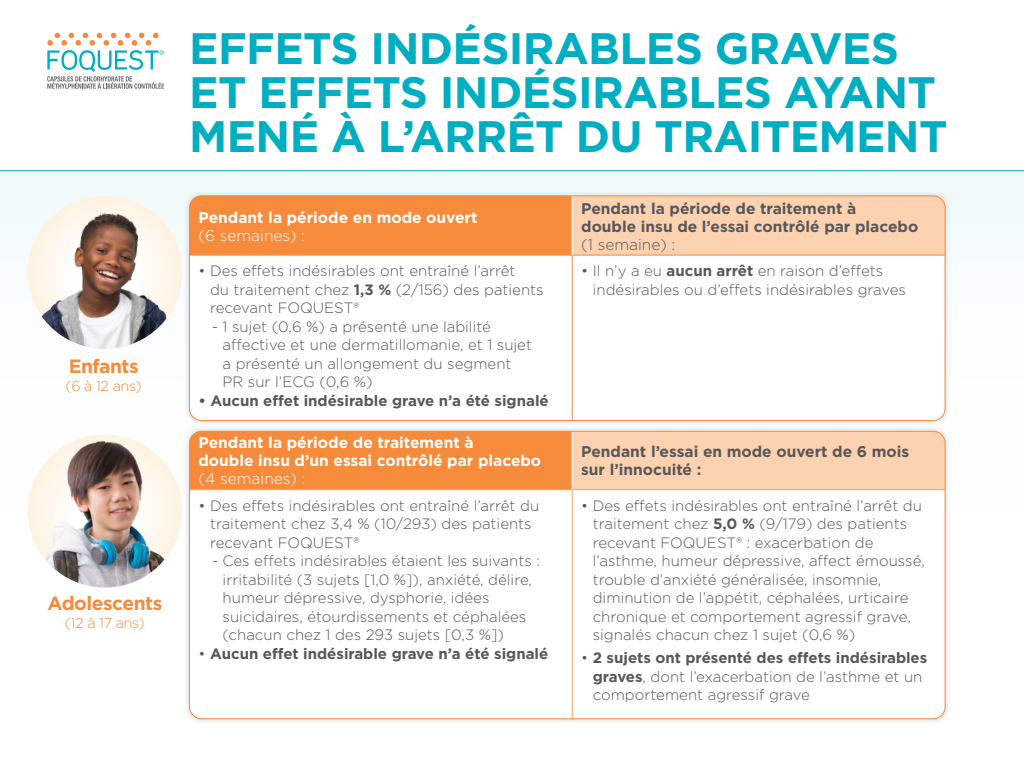
<style>
.page{position:relative;width:1024px;height:768px;background:#fff}
.page>*{position:absolute;margin:0;border:0;box-sizing:border-box;transform-origin:0 0}
.t1{font:700 44px/44px "Gotham";letter-spacing:-.015em;color:#00aec2}
.t2{font:700 19.2px "Gotham";letter-spacing:-.025em;color:#f58b3b}
.t3{font:700 15.5px/18px "Gotham";color:#57585a}
.t4{font:700 15.5px/18px "Gotham";color:#fff}
.t5{font:300 15px/18.5px "Gotham";color:#57585a}
.t6{font:700 15px "Gotham";color:#57585a}
.t7{font:300 14.4px "Gotham";letter-spacing:-.025em;color:#f58b3b}
.s1{font-weight:300}
.s2{font-weight:700}
</style>
<div class="page">
<div style="left:0;top:170px;width:1024px;height:396px;background:#fbfdfd"></div>
<hr style="left:0;top:170px;width:1024px;height:1px;background:#00aec2">
<div style="left:183px;top:424px;width:769px;height:301px;background:#808285;opacity:.3"></div>
<div style="left:189px;top:431px;width:383px;height:58px;background:#f58b3b"></div>
<div style="left:572px;top:431px;width:372px;height:58px;background:#fcd2b0"></div>
<svg style="left:189px;top:490px;width:755px;height:228px"></svg>
<hr style="left:189px;top:489px;width:383px;height:1px;background:#f8a05f">
<hr style="left:572px;top:489px;width:373px;height:1px;background:#f8a05f">
<hr style="left:572px;top:490px;width:1px;height:228px;background:#f8a05f">
<hr style="left:572px;top:431px;width:1px;height:58px;background:#fff">
<div style="left:183px;top:189px;width:769px;height:238px;background:#808285;opacity:.3"></div>
<div style="left:189px;top:196px;width:383px;height:59px;background:#f58b3b"></div>
<div style="left:572px;top:196px;width:372px;height:59px;background:#fcd2b0"></div>
<svg style="left:189px;top:256px;width:755px;height:164px"></svg>
<hr style="left:189px;top:255px;width:383px;height:1px;background:#f58b3b">
<hr style="left:572px;top:255px;width:373px;height:1px;background:#f58b3b">
<hr style="left:572px;top:255px;width:1px;height:165px;background:#f58b3b">
<hr style="left:572px;top:196px;width:1px;height:59px;background:#fff">
<div style="left:189px;top:196px;width:756px;height:224px;border:1px solid #f58b3b;border-radius:12px"></div>
<svg style="left:47px;top:33px;width:117px;height:56px"></svg>
<img style="left:28px;top:434px;width:154px;height:153px">
<img style="left:28px;top:196px;width:154px;height:153px">
<p class="t2" style="left:69px;top:354px;width:71px">Enfants</p>
<p class="t7" style="left:66px;top:377px;width:78px">(6 à 12 ans)</p>
<p class="t2" style="left:47px;top:590px;width:116px">Adolescents</p>
<p class="t7" style="left:65px;top:613px;width:81px">(12 à 17 ans)</p>
<p class="t1" style="left:189px;top:26px;width:760px">EFFETS INDÉSIRABLES GRAVES<br>ET EFFETS INDÉSIRABLES AYANT<br>MENÉ À L’ARRÊT DU TRAITEMENT</p>
<p class="t4" style="left:198px;top:208px;width:280px">Pendant la période en mode ouvert <span class="s1">(6 semaines) :</span></p>
<p class="t3" style="left:581px;top:199px;width:339px">Pendant la période de traitement à<br>double insu de l’essai contrôlé par placebo <span class="s1">(1 semaine) :</span></p>
<p class="t5" style="left:210px;top:261px;width:335px;text-indent:-12px">• Des effets indésirables ont entraîné l’arrêt<br>du traitement chez <span class="s2">1,3 %</span> (2/156) des patients recevant FOQUEST®</p>
<p class="t5" style="left:223px;top:316px;width:311px;text-indent:-11px">- 1 sujet (0,6 %) a présenté une labilité affective et une dermatillomanie, et 1 sujet a présenté un allongement du segment PR sur l’ECG (0,6 %)</p>
<p class="t6" style="left:198px;top:390px;width:352px">• Aucun effet indésirable grave n’a été signalé</p>
<p class="t5" style="left:593px;top:261px;width:315px;text-indent:-12px">• Il n’y a eu <span class="s2">aucun arrêt</span> en raison d’effets indésirables ou d’effets indésirables graves</p>
<p class="t4" style="left:198px;top:433px;width:344px">Pendant la période de traitement à<br>double insu d’un essai contrôlé par placebo <span class="s1">(4 semaines) :</span></p>
<p class="t3" style="left:581px;top:442px;width:330px">Pendant l’essai en mode ouvert de 6 mois sur l’innocuité :</p>
<p class="t5" style="left:210px;top:495px;width:331px;text-indent:-12px">• Des effets indésirables ont entraîné l’arrêt du traitement chez 3,4 % (10/293) des patients recevant FOQUEST®</p>
<p class="t5" style="left:223px;top:551px;width:319px;text-indent:-11px">- Ces effets indésirables étaient les suivants : irritabilité (3 sujets [1,0 %]), anxiété, délire, humeur dépressive, dysphorie, idées suicidaires, étourdissements et céphalées (chacun chez 1 des 293 sujets [0,3 %])</p>
<p class="t6" style="left:198px;top:643px;width:351px"><span class="s1">•</span> Aucun effet indésirable grave n’a été signalé</p>
<p class="t5" style="left:593px;top:495px;width:333px;text-indent:-12px">• Des effets indésirables ont entraîné l’arrêt du traitement chez <span class="s2">5,0 %</span> (9/179) des patients recevant FOQUEST® : exacerbation de l’asthme, humeur dépressive, affect émoussé, trouble d’anxiété généralisée, insomnie, diminution de l’appétit, céphalées, urticaire chronique et comportement agressif grave, signalés chacun chez 1 sujet (0,6 %)</p>
<p class="t5" style="left:593px;top:648px;width:336px;text-indent:-12px">• <span class="s2">2 sujets ont présenté des effets indésirables graves</span>, dont l’exacerbation de l’asthme et un comportement agressif grave</p>
</div>
